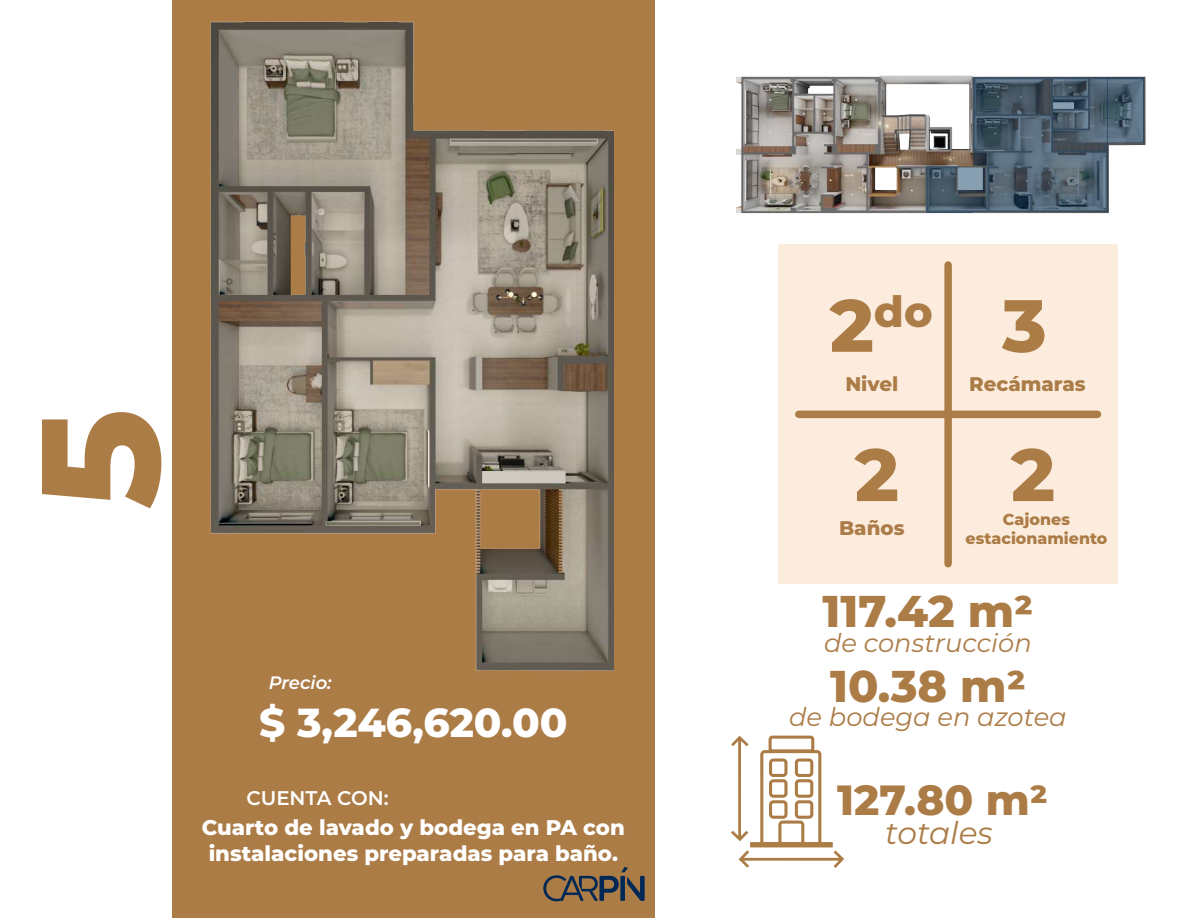
<style>
.page{position:relative;width:1188px;height:918px;background:#fff}
.page>*{position:absolute;margin:0;border:0;box-sizing:border-box;transform-origin:0 0}
.t1{font:800 167.25px "Montserrat";color:#ac7c47}
.t2{font:800 73.8px "Montserrat";color:#ac7c47}
.t3{font:800 44.4px "Montserrat";color:#ac7c47}
.t4{font:800 43.05px "Montserrat";color:#ac7c47}
.t5{font:800 42.15px "Montserrat";color:#ac7c47}
.t6{font:800 40.5px "Montserrat";color:#fff}
.t7{font:italic 31.35px "Montserrat";color:#ac7c47}
.t8{font:italic 25.8px "Montserrat";color:#ac7c47}
.t9{font:800 21.15px/25.5px "Montserrat";color:#fff;text-align:center}
.t10{font:800 19.8px "Montserrat";color:#ac7c47}
.t11{font:600 19.8px "Montserrat";color:#fff}
.t12{font:italic 600 18px "Montserrat";color:#fff}
.t13{font:800 15.75px/19px "Montserrat";color:#ac7c47;text-align:center}
.s1{font-size:73.8px}
</style>
<div class="page">
<div style="left:172px;top:0;width:483px;height:918px;background:#ac7c47"></div>
<div style="left:779px;top:245px;width:339px;height:339px;background:#fbecdd"></div>
<div style="left:944px;top:265px;width:8px;height:299px;background:#ac7c47"></div>
<div style="left:799px;top:411px;width:298px;height:7px;background:#ac7c47"></div>
<img style="left:736px;top:75px;width:410px;height:190px">
<svg style="left:973px;top:77px;width:135px;height:135px;background:#4b5d6b"></svg>
<svg style="left:927px;top:166px;width:46px;height:46px;background:#506371"></svg>
<svg style="left:1108px;top:77px;width:36px;height:66px;background:#506677"></svg>
<svg style="left:543px;top:867px;width:102px;height:34px"></svg>
<svg style="left:731px;top:736px;width:113px;height:132px"></svg>
<img style="left:210px;top:21px;width:404px;height:650px">
<h1 class="t1" style="left:-23px;top:510px;width:103px;rotate:-90deg">5</h1>
<p class="t12" style="left:269px;top:670px;width:64px">Precio:</p>
<h3 class="t6" style="left:259px;top:693px;width:310px">$ 3,246,620.00</h3>
<p class="t11" style="left:246px;top:784px;width:144px">CUENTA CON:</p>
<p class="t9" style="left:202px;top:814px;width:425px">Cuarto de lavado y bodega en PA con instalaciones preparadas para baño.</p>
<h3 class="t4" style="left:830px;top:280px;width:104px"><span class="s1">2</span>do</h3>
<p class="t10" style="left:845px;top:369px;width:54px">Nivel</p>
<h2 class="t2" style="left:855px;top:421px;width:33px">2</h2>
<p class="t10" style="left:839px;top:514px;width:67px">Baños</p>
<h2 class="t2" style="left:1002px;top:272px;width:46px">3</h2>
<p class="t10" style="left:969px;top:369px;width:118px">Recámaras</p>
<h2 class="t2" style="left:1011px;top:421px;width:33px">2</h2>
<p class="t13" style="left:966px;top:509px;width:143px">Cajones estacionamiento</p>
<h3 class="t3" style="left:822px;top:579px;width:212px">117.42 m2</h3>
<p class="t8" style="left:824px;top:625px;width:209px">de construcción</p>
<h3 class="t3" style="left:830px;top:653px;width:197px">10.38 m2</h3>
<p class="t8" style="left:789px;top:700px;width:279px">de bodega en azotea</p>
<h3 class="t5" style="left:837px;top:769px;width:212px">127.80 m2</h3>
<h3 class="t7" style="left:885px;top:811px;width:109px">totales</h3>
</div>
